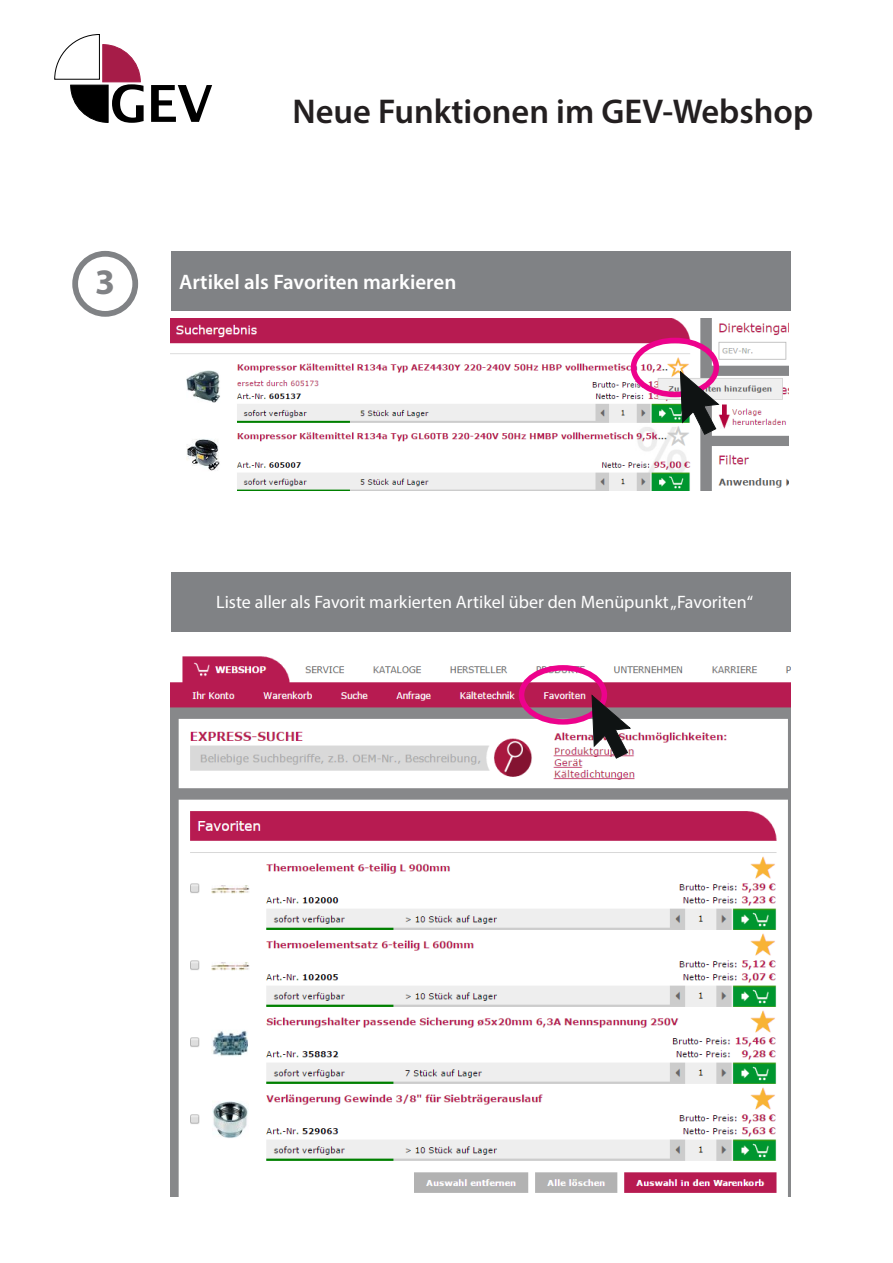
<style>
.page{position:relative;width:893px;height:1263px;background:#fff}
.page>*{position:absolute;margin:0;border:0;box-sizing:border-box;transform-origin:0 0}
.t1{font:700 36px "Myriad Pro";color:#808285}
.t2{font:600 34.5px "Myriad Pro";color:#231f20}
.t3{font:600 21px "Myriad Pro";color:#fff}
.t4{font:18px "Myriad Pro";color:#fff}
</style>
<div class="page">
<svg style="left:54px;top:34px;width:90px;height:89px"></svg>
<svg style="left:151px;top:85px;width:61px;height:37px"></svg>
<div style="left:171px;top:251px;width:619px;height:59px;background:#808285"></div>
<img style="left:171px;top:319px;width:618px;height:172px">
<img style="left:171px;top:656px;width:619px;height:540px">
<div style="left:631px;top:338px;width:88px;height:59px;border:6px solid #ed028c;border-radius:50%"></div>
<div style="left:519px;top:665px;width:88px;height:60px;border:6px solid #ed028c;border-radius:50%"></div>
<svg style="left:680px;top:371px;width:39px;height:64px"></svg>
<svg style="left:592px;top:695px;width:39px;height:63px;background:#71515e"></svg>
<div style="left:171px;top:572px;width:619px;height:59px;background:#808285"></div>
<div style="left:72px;top:251px;width:66px;height:66px;border:6px solid #808285;border-radius:50%"></div>
<p class="t1" style="left:95px;top:258px;width:21px">3</p>
<h2 class="t2" style="left:292px;top:89px;width:522px">Neue Funktionen im GEV-Webshop</h2>
<p class="t3" style="left:179px;top:268px;width:279px">Artikel als Favoriten markieren</p>
<p class="t4" style="left:216px;top:591px;width:539px">Liste aller als Favorit markierten Artikel über den Menüpunkt „Favoriten“</p>
</div>
